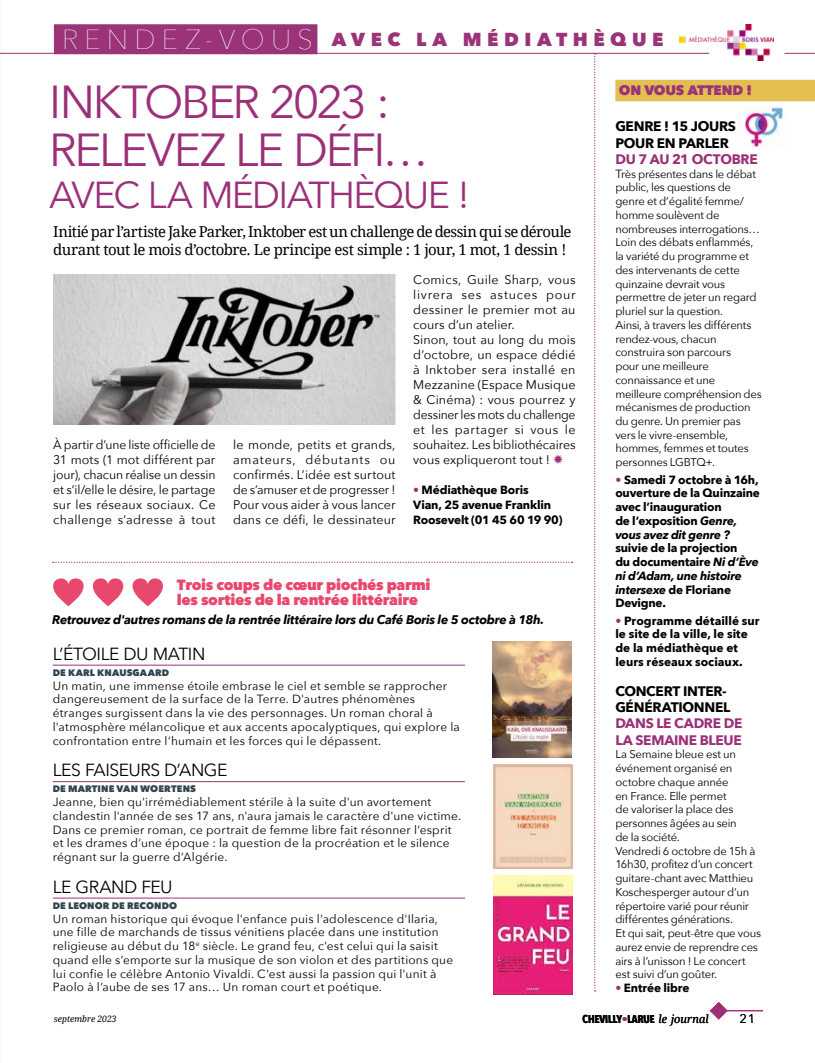
<style>
.page{position:relative;width:815px;height:1063px;background:#fff}
.page>*{position:absolute;margin:0;border:0;box-sizing:border-box;transform-origin:0 0}
.t1{font:46.25px/48.8px "Avenir Next";letter-spacing:-.05em;color:#9b3079}
.t2{font:37.5px "Avenir Next";letter-spacing:-.045em;color:#9b3079}
.t3{font:800 18.75px "Avenir Next";letter-spacing:.295em;color:#9b3378}
.t4{font:17.5px "Avenir Next";letter-spacing:-.025em;color:#000}
.t5{font:15px/18.8px "Droid Serif";letter-spacing:-.035em;color:#000}
.t6{font:800 14.75px/14.8px "Avenir Next";letter-spacing:-.02em;color:#e9486e}
.t7{font:700 13.75px/16.2px "Avenir Next";letter-spacing:-.02em;color:#000}
.t8{font:700 13.75px/16.2px "Avenir Next";letter-spacing:-.025em;color:#9b3079}
.t9{font:800 13.75px "Avenir Next";letter-spacing:-.02em;color:#9b3378}
.t10{font:12.5px/15px "Avenir Next";letter-spacing:.01em;color:#000;text-align:justify}
.t11{font:italic 700 12.5px "Avenir Next";letter-spacing:-.02em;color:#000}
.t12{font:11.88px/13.8px "Avenir Next";letter-spacing:.015em;color:#000}
.t13{font:700 11.88px/13.8px "Avenir Next";letter-spacing:-.01em;color:#000}
.t14{font:11.25px/13.8px "Avenir Next";letter-spacing:-.02em;color:#000}
.t15{font:700 11.25px "Avenir Next Condensed";color:#000}
.t16{font:800 9.38px "Avenir Next";letter-spacing:.01em;color:#304550}
.t17{font:italic 8.75px "Droid Serif";letter-spacing:-.01em;color:#000}
.s1{font-weight:200;font-size:27.5px;color:#fff}
.s2{color:#9b3079}
.s3{font-size:11.88px}
.s4{font-style:italic}
.s5{font-family:"Droid Serif";font-weight:400;font-style:italic}
</style>
<div class="page">
<hr style="left:710px;top:1011px;width:53px;height:1px;background:#9b3079">
<svg style="left:710px;top:1002px;width:18px;height:18px"></svg>
<hr style="left:53px;top:665px;width:412px;height:1px;background:#9b3378">
<hr style="left:53px;top:781px;width:412px;height:1px;background:#9b3378">
<hr style="left:53px;top:898px;width:412px;height:1px;background:#9b3378">
<div style="left:615px;top:80px;width:200px;height:21px;background:#e3be50"></div>
<hr style="left:0;top:53px;width:709px;height:1px;background:#9b3079">
<hr style="left:784px;top:53px;width:31px;height:1px;background:#9b3079">
<img style="left:679px;top:24px;width:95px;height:36px">
<div style="left:54px;top:24px;width:263px;height:30px;background:#9b3378"></div>
<img style="left:53px;top:274px;width:343px;height:150px">
<svg style="left:53px;top:578px;width:31px;height:28px"></svg>
<svg style="left:93px;top:578px;width:30px;height:28px"></svg>
<svg style="left:133px;top:578px;width:30px;height:28px"></svg>
<img style="left:493px;top:641px;width:79px;height:116px">
<img style="left:493px;top:876px;width:80px;height:119px">
<img style="left:493px;top:764px;width:80px;height:104px">
<svg style="left:594px;top:53px;width:2px;height:939px"></svg>
<svg style="left:53px;top:562px;width:519px;height:1px"></svg>
<img style="left:739px;top:107px;width:45px;height:41px">
<h3 class="t3" style="left:62px;top:28px;width:603px"><span class="s1">RENDEZ-VOUS</span> AVEC LA MÉDIATHÈQUE</h3>
<h1 class="t1" style="left:49px;top:75px;width:381px">INKTOBER 2023 :<br>RELEVEZ LE DÉFI…</h1>
<h2 class="t2" style="left:49px;top:163px;width:422px">AVEC LA MÉDIATHÈQUE !</h2>
<p class="t5" style="left:53px;top:222px;width:520px">Initié par l’artiste Jake Parker, Inktober est un challenge de dessin qui se déroule durant tout le mois d’octobre. Le principe est simple : 1 jour, 1 mot, 1 dessin !</p>
<p class="t10" style="left:53px;top:437px;width:164px">À partir d’une liste officielle de 31 mots (1 mot différent par jour), chacun réalise un dessin et s’il/elle le désire, le partage sur les réseaux sociaux. Ce challenge s’adresse à tout</p>
<p class="t10" style="left:233px;top:437px;width:164px">le monde, petits et grands, amateurs, débutants ou confirmés. L’idée est surtout de s’amuser et de progresser !<br>Pour vous aider à vous lancer dans ce défi, le dessinateur</p>
<p class="t10" style="left:413px;top:272px;width:164px;text-align:left">Comics, Guile Sharp, vous livrera ses astuces pour dessiner le premier mot au cours d’un atelier.<br>Sinon, tout au long du mois d’octobre, un espace dédié à Inktober sera installé en<br>Mezzanine (Espace Musique &amp; Cinéma) : vous pourrez y dessiner les mots du challenge et les partager si vous le souhaitez. Les bibliothécaires vous expliqueront tout ! <span class="s2">✹</span></p>
<p class="t13" style="left:413px;top:483px;width:151px;line-height:15px"><span class="s2">•</span> Médiathèque Boris<br>Vian, 25 avenue Franklin<br>Roosevelt (01 45 60 19 90)</p>
<p class="t6" style="left:177px;top:577px;width:255px">Trois coups de cœur piochés parmi les sorties de la rentrée littéraire</p>
<p class="t11" style="left:52px;top:609px;width:494px">Retrouvez d'autres romans de la rentrée littéraire lors du Café Boris le 5 octobre à 18h.</p>
<h3 class="t4" style="left:53px;top:639px;width:154px">L’ÉTOILE DU MATIN</h3>
<p class="t16" style="left:53px;top:667px;width:118px">DE KARL KNAUSGAARD</p>
<p class="t12" style="left:53px;top:678px;width:409px">Un matin, une immense étoile embrase le ciel et semble se rapprocher dangereusement de la surface de la Terre. D'autres phénomènes étranges surgissent dans la vie des personnages. Un roman choral à l'atmosphère mélancolique et aux accents apocalyptiques, qui explore la confrontation entre l’humain et les forces qui le dépassent.</p>
<h3 class="t4" style="left:53px;top:756px;width:176px">LES FAISEURS D’ANGE</h3>
<p class="t16" style="left:53px;top:783px;width:145px">DE MARTINE VAN WOERTENS</p>
<p class="t12" style="left:53px;top:795px;width:410px">Jeanne, bien qu'irrémédiablement stérile à la suite d'un avortement clandestin l'année de ses 17 ans, n'aura jamais le caractère d'une victime.<br>Dans ce premier roman, ce portrait de femme libre fait résonner l’esprit et les drames d’une époque : la question de la procréation et le silence régnant sur la guerre d’Algérie.</p>
<h3 class="t4" style="left:53px;top:872px;width:121px">LE GRAND FEU</h3>
<p class="t16" style="left:53px;top:900px;width:126px">DE LEONOR DE RECONDO</p>
<p class="t12" style="left:53px;top:911px;width:402px">Un roman historique qui évoque l'enfance puis l'adolescence d'Ilaria, une fille de marchands de tissus vénitiens placée dans une institution religieuse au début du 18<sup>e</sup> siècle. Le grand feu, c'est celui qui la saisit quand elle s’emporte sur la musique de son violon et des partitions que lui confie le célèbre Antonio Vivaldi. C'est aussi la passion qui l'unit à Paolo à l’aube de ses 17 ans… Un roman court et poétique.</p>
<p class="t9" style="left:619px;top:82px;width:135px">ON VOUS ATTEND !</p>
<p class="t7" style="left:615px;top:118px;width:122px">GENRE ! 15 JOURS<br>POUR EN PARLER</p>
<p class="t8" style="left:615px;top:151px;width:144px">DU 7 AU 21 OCTOBRE</p>
<p class="t14" style="left:615px;top:166px;width:148px"><span class="s3">T</span>rès présentes dans le débat public, les questions de genre et d’égalité femme/ homme soulèvent de nombreuses interrogations…<br>Loin des débats enflammés, la variété du programme et des intervenants de cette quinzaine devrait vous permettre de jeter un regard pluriel sur la question.<br>Ainsi, à travers les différents rendez-vous, chacun construira son parcours<br>pour une meilleure connaissance et une meilleure compréhension des mécanismes de production du genre. Un premier pas vers le vivre-ensemble, hommes, femmes et toutes personnes LGBTQ+.</p>
<p class="t13" style="left:615px;top:472px;width:146px"><span class="s2">•</span> Samedi 7 octobre à 16h, ouverture de la Quinzaine avec l’inauguration<br>de l’exposition <span class="s4">Genre, vous avez dit genre ?</span></p>
<p class="t13" style="left:615px;top:541px;width:145px">suivie de la projection<br>du documentaire <span class="s4">Ni d’Ève ni d’Adam, une histoire intersexe</span> de Floriane<br>Devigne.</p>
<p class="t13" style="left:615px;top:613px;width:146px"><span class="s2">•</span> Programme détaillé sur le site de la ville, le site de la médiathèque et leurs réseaux sociaux.</p>
<p class="t7" style="left:615px;top:683px;width:117px">CONCERT INTER-<br>GÉNÉRATIONNEL</p>
<p class="t8" style="left:615px;top:715px;width:129px">DANS LE CADRE DE<br>LA SEMAINE BLEUE</p>
<p class="t14" style="left:615px;top:747px;width:147px">La Semaine bleue est un événement organisé en octobre chaque année<br>en France. Elle permet<br>de valoriser la place des personnes âgées au sein<br>de la société.<br>Vendredi 6 octobre de 15h à<br>16h30, profitez d’un concert guitare-chant avec Matthieu<br>Koschesperger autour d'un répertoire varié pour réunir différentes générations.<br>Et qui sait, peut-être que vous aurez envie de reprendre ces airs à l’unisson ! Le concert est suivi d’un goûter.</p>
<p class="t13" style="left:615px;top:981px;width:76px"><span class="s2">•</span> Entrée libre</p>
<p class="t17" style="left:54px;top:1013px;width:64px">septembre 2023</p>
<p class="t15" style="left:583px;top:1012px;width:128px">CHEVILLY<span class="s2">•</span>LARUE <span class="s5">le journal</span></p>
<p class="t10" style="left:740px;top:1011px;width:18px">21</p>
</div>
